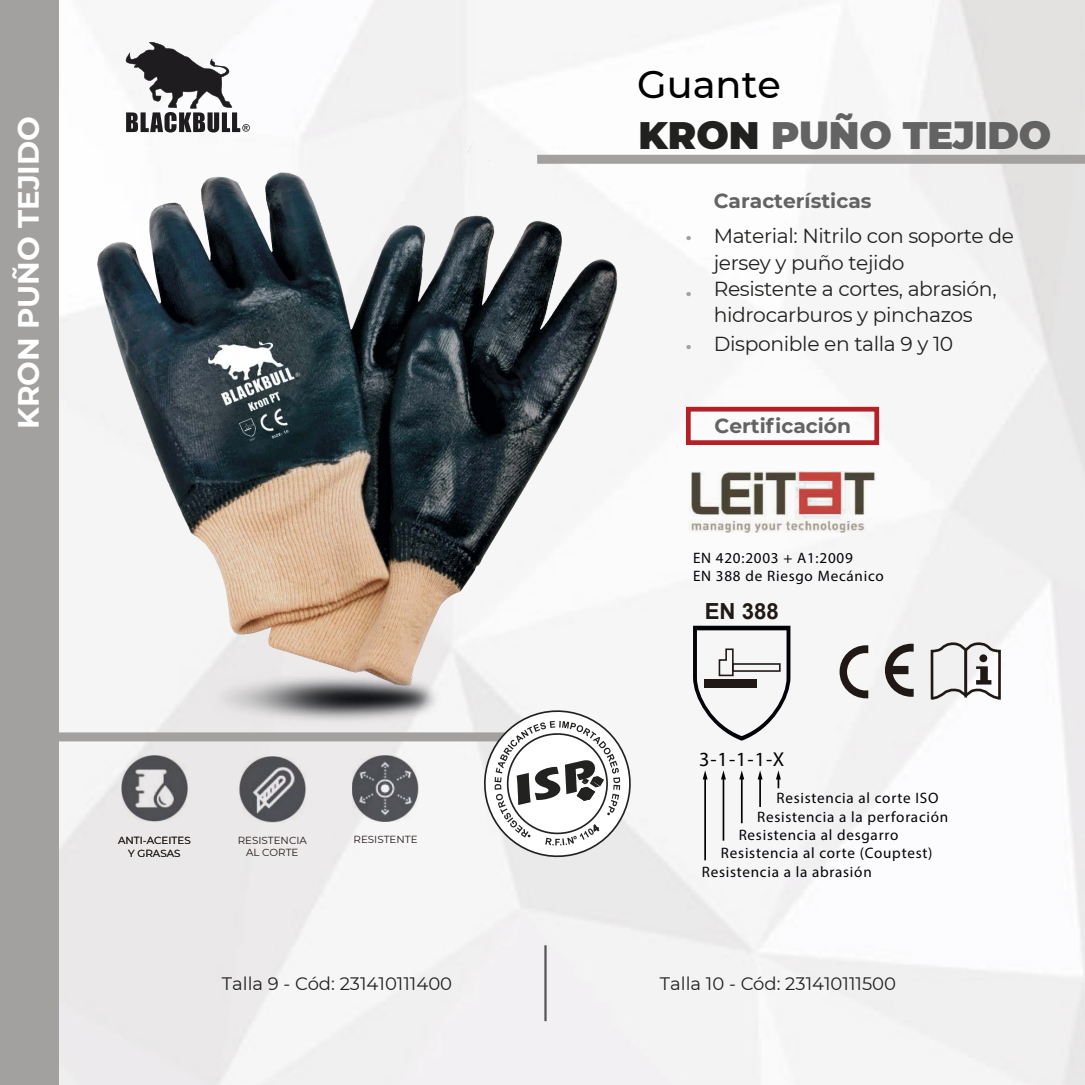
<style>
.page{position:relative;width:1085px;height:1085px;background:#fff}
.page>*{position:absolute;margin:0;border:0;box-sizing:border-box;transform-origin:0 0}
.t1{font:900 38.25px "Montserrat";letter-spacing:-.01em;color:#636363}
.t2{font:500 38.25px "Montserrat";color:#000}
.t3{font:700 29.25px "Montserrat";color:#fff}
.t4{font:700 22.5px "Montserrat";color:#a2a1a0}
.t5{font:700 22.28px "Arial";color:#211915}
.t6{font:20.25px/26.3px "Montserrat";letter-spacing:-.02em;color:#21211f}
.t7{font:700 20.25px "Montserrat";color:#636363}
.t8{font:20.25px "Myriad Pro";color:#000105}
.t9{font:18px "Montserrat";color:#21211f}
.t10{font:15.08px/18.2px "Myriad Pro";letter-spacing:.05em;color:#000105}
.t11{font:10.35px/12.4px "Montserrat";color:#201814;text-align:center}
.s1{color:#21211f}
.s2{font-weight:700;font-size:22.5px;color:#a2a1a0}
</style>
<div class="page">
<img style="left:59px;top:0;width:1025px;height:1084px">
<div style="left:537px;top:155px;width:547px;height:9px;background:#a2a1a0"></div>
<hr style="left:544px;top:945px;width:2px;height:75px;background:#575656">
<div style="left:0;top:0;width:59px;height:1084px;background:#a2a1a0"></div>
<svg style="left:123px;top:42px;width:127px;height:90px"></svg>
<img style="left:59px;top:138px;width:604px;height:608px">
<img style="left:121px;top:755px;width:66px;height:66px">
<img style="left:240px;top:756px;width:65px;height:66px">
<img style="left:352px;top:755px;width:66px;height:66px">
<svg style="left:693px;top:625px;width:97px;height:115px"></svg>
<div style="left:732px;top:663px;width:48px;height:8px;border:2px solid #201814"></div>
<div style="left:704px;top:679px;width:52px;height:8px;background:#201814"></div>
<svg style="left:775px;top:770px;width:5px;height:18px"></svg>
<svg style="left:757px;top:770px;width:5px;height:36px"></svg>
<hr style="left:740px;top:777px;width:2px;height:46px;background:#000105">
<svg style="left:739px;top:770px;width:5px;height:9px"></svg>
<hr style="left:722px;top:777px;width:2px;height:63px;background:#000105">
<svg style="left:721px;top:770px;width:4px;height:9px"></svg>
<hr style="left:704px;top:777px;width:2px;height:83px;background:#000105">
<svg style="left:702px;top:770px;width:5px;height:9px"></svg>
<svg style="left:839px;top:645px;width:29px;height:53px"></svg>
<svg style="left:884px;top:643px;width:29px;height:53px"></svg>
<svg style="left:929px;top:642px;width:72px;height:58px"></svg>
<div style="left:979px;top:654px;width:8px;height:8px;background:#201814;border-radius:50%"></div>
<img style="left:688px;top:471px;width:188px;height:62px">
<div style="left:685px;top:407px;width:194px;height:38px;border:5px solid #b42025"></div>
<svg style="left:477px;top:703px;width:160px;height:161px"></svg>
<h1 class="t2" style="left:637px;top:57px;width:145px">Guante</h1>
<h2 class="t3" style="left:7px;top:429px;width:314px;rotate:-90deg">KRON PUÑO TEJIDO</h2>
<h1 class="t1" style="left:638px;top:107px;width:414px"><span class="s1">KRON</span> PUÑO TEJIDO</h1>
<h3 class="t7" style="left:713px;top:186px;width:159px">Características</h3>
<h3 class="t6" style="left:713px;top:221px;width:302px">Material: Nitrilo con soporte de</h3>
<h3 class="t4" style="left:685px;top:216px;width:7px">.</h3>
<h3 class="t6" style="left:713px;top:248px;width:284px">jersey y puño tejido<br>Resistente a cortes, abrasión,</h3>
<h3 class="t6" style="left:685px;top:330px;width:269px"><span class="s2">.</span> Disponible en talla 9 y 10</h3>
<h3 class="t4" style="left:685px;top:271px;width:7px">.</h3>
<h3 class="t6" style="left:713px;top:301px;width:260px">hidrocarburos y pinchazos</h3>
<h3 class="t7" style="left:714px;top:411px;width:138px">Certificación</h3>
<p class="t10" style="left:693px;top:548px;width:192px">EN 420:2003 + A1:2009<br>EN 388 de Riesgo Mecánico</p>
<p class="t11" style="left:118px;top:833px;width:74px">ANTI-ACEITES<br>Y GRASAS</p>
<p class="t11" style="left:238px;top:833px;width:71px">RESISTENCIA<br>AL CORTE</p>
<p class="t11" style="left:353px;top:832px;width:66px">RESISTENTE</p>
<h3 class="t5" style="left:704px;top:597px;width:75px">EN 388</h3>
<h3 class="t8" style="left:699px;top:746px;width:87px">3-1-1-1-X</h3>
<p class="t10" style="left:776px;top:788px;width:163px">Resistencia al corte ISO</p>
<p class="t10" style="left:757px;top:807px;width:193px">Resistencia a la perforación</p>
<p class="t10" style="left:738px;top:825px;width:161px">Resistencia al desgarro</p>
<p class="t10" style="left:720px;top:843px;width:213px">Resistencia al corte (Couptest)</p>
<p class="t10" style="left:701px;top:862px;width:171px">Resistencia a la abrasión</p>
<p class="t9" style="left:222px;top:970px;width:232px">Talla 9 - Cód: 231410111400</p>
<p class="t9" style="left:660px;top:970px;width:237px">Talla 10 - Cód: 231410111500</p>
</div>
